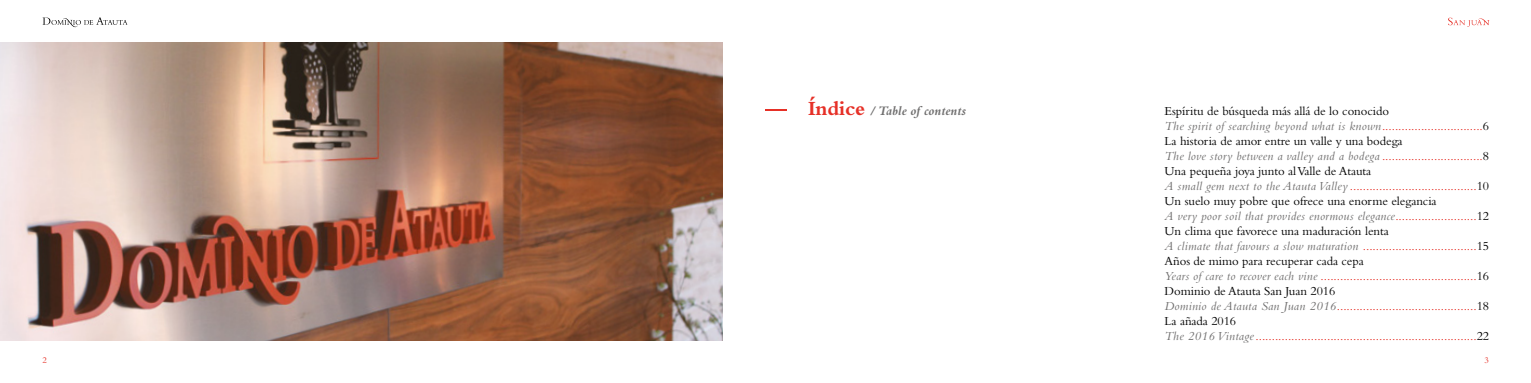
<style>
.page{position:relative;width:1531px;height:383px;background:#fff}
.page>*{position:absolute;margin:0;border:0;box-sizing:border-box;transform-origin:0 0}
.t1{font:italic 700 13.5px "Bembo Std";color:#706f6f}
.t2{font:12.75px/15px "Bembo Std";letter-spacing:-.005em;color:#e63027}
.t3{font:9px "Bembo Std";color:#e63027}
.s1{font-style:normal;font-size:21px;color:#e63027}
.s2{color:#000}
.s3{font-style:italic;color:#706f6f}
</style>
<div class="page">
<svg style="left:43px;top:17px;width:85px;height:10px"></svg>
<svg style="left:1448px;top:18px;width:41px;height:9px"></svg>
<img style="left:0;top:43px;width:723px;height:297px">
<hr style="left:765px;top:109px;width:22px;height:2px;background:#e63027">
<p class="t1" style="left:808px;top:103px;width:160px"><span class="s1">Índice</span> / Table of contents</p>
<p class="t2" style="left:1164px;top:103px;width:326px"><span class="s2">Espíritu de búsqueda más allá de lo conocido<br></span><span class="s3">The spirit of searching beyond what is known</span>...............................<span class="s2">6<br>La historia de amor entre un valle y una bodega<br></span><span class="s3">The love story between a valley and a bodega</span> ...............................<span class="s2">8<br>Una pequeña joya junto al Valle de Atauta<br></span><span class="s3">A small gem next to the Atauta Valley</span> .......................................<span class="s2">10<br>Un suelo muy pobre que ofrece una enorme elegancia<br></span><span class="s3">A very poor soil that provides enormous elegance</span>.........................<span class="s2">12<br>Un clima que favorece una maduración lenta<br></span><span class="s3">A climate that favours a slow maturation</span> ...................................<span class="s2">15<br>Años de mimo para recuperar cada cepa<br></span><span class="s3">Years of care to recover each vine</span> ................................................<span class="s2">16<br>Dominio de Atauta San Juan 2016<br></span><span class="s3">Dominio de Atauta San Juan 2016</span>...........................................<span class="s2">18<br>La añada 2016<br></span><span class="s3">The 2016 Vintage</span>....................................................................<span class="s2">22</span></p>
<p class="t3" style="left:43px;top:355px;width:6px">2</p>
<p class="t3" style="left:1484px;top:355px;width:6px">3</p>
</div>
